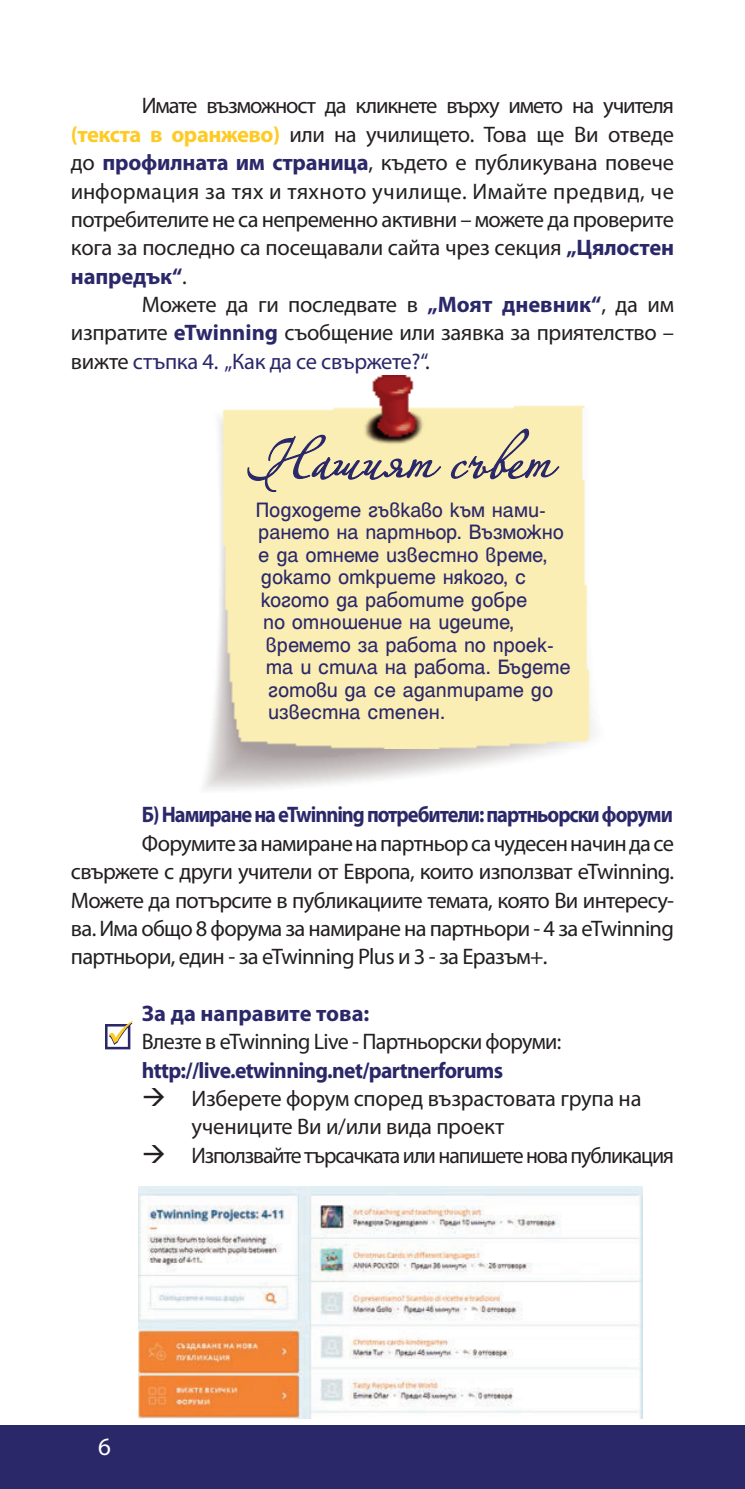
<style>
.page{position:relative;width:745px;height:1489px;background:#fff}
.page>*{position:absolute;margin:0;border:0;box-sizing:border-box;transform-origin:0 0}
.t1{font:75px "Alexandra Zeferino One";color:#2b286a}
.t2{font:25px "Myriad Pro";color:#fff}
.t3{font:22.5px/28.2px "Myriad Pro";letter-spacing:-.025em;color:#231f20;text-align:justify}
.t4{font:22.5px "Helen Pro";letter-spacing:-.01em;color:#2b286a}
.t5{font:700 22.5px "Myriad Pro";letter-spacing:-.045em;color:#2b286a;scale:.91 1}
.t6{font:22.5px "Myriad Pro";letter-spacing:-.05em;color:#231f20}
.t7{font:700 22.5px "Myriad Pro";letter-spacing:-.045em;color:#2b286a;scale:.96 1}
.t8{font:700 22.5px "Myriad Pro";color:#2b286a}
.s1{font-weight:700;color:#fecb26}
.s2{font-weight:700;color:#2b286a}
.s3{color:#2b286a}
</style>
<div class="page">
<img style="left:204px;top:375px;width:390px;height:415px">
<svg style="left:246px;top:431px;width:196px;height:61px;background:#dacea5"></svg>
<svg style="left:450px;top:428px;width:110px;height:52px;background:#dad0a8"></svg>
<svg style="left:105px;top:1021px;width:28px;height:28px"></svg>
<div style="left:0;top:1424px;width:744px;height:64px;background:#2b286a"></div>
<img style="left:138px;top:1186px;width:504px;height:232px">
<p class="t3" style="left:71px;top:91px;width:604px;text-indent:71px">Имате възможност да кликнете върху името на учителя <span class="s1">(текста в оранжево)</span> или на училището. Това ще Ви отведе до <span class="s2">профилната им страница</span>, където е публикувана повече информация за тях и тяхното училище. Имайте предвид, че потребителите не са непременно активни – можете да проверите кога за последно са посещавали сайта чрез секция <span class="s2">„Цялостен напредък“</span>.</p>
<p class="t3" style="left:71px;top:290px;width:604px;text-indent:71px">Можете да ги последвате в <span class="s2">„Моят дневник“</span>, да им изпратите <span class="s2">eTwinning</span> съобщение или заявка за приятелство – вижте <span class="s3">стъпка 4. „Как да се свържете?“</span>.</p>
<h1 class="t1" style="left:246px;top:407px;width:306px">Нашият съвет</h1>
<p class="t4" style="left:256px;top:497px;width:292px">Подходете гъвкаво към нами-</p>
<p class="t4" style="left:258px;top:520px;width:307px">рането на партньор. Възможно</p>
<p class="t4" style="left:258px;top:542px;width:290px">е да отнеме известно време,</p>
<p class="t4" style="left:261px;top:565px;width:266px">докато откриете някого, с</p>
<p class="t4" style="left:261px;top:587px;width:268px">когото да работите добре</p>
<p class="t4" style="left:263px;top:610px;width:252px">по отношение на идеите,</p>
<p class="t4" style="left:266px;top:632px;width:290px">времето за работа по проек-</p>
<p class="t4" style="left:266px;top:655px;width:306px">та и стила на работа. Бъдете</p>
<p class="t4" style="left:268px;top:677px;width:286px">готови да се адаптирате до</p>
<p class="t4" style="left:268px;top:700px;width:178px">известна степен.</p>
<p class="t5" style="left:142px;top:800px;width:584px">Б) Намиране на eTwinning потребители: партньорски форуми</p>
<p class="t3" style="left:71px;top:828px;width:604px;text-indent:71px">Форумите за намиране на партньор са чудесен начин да се свържете с други учители от Европа, които използват eTwinning.<br>Можете да потърсите в публикациите темата, която Ви интересу&shy;ва. Има общо 8 форума за намиране на партньори - 4 за eTwinning партньори, един - за eTwinning Plus и 3 - за Еразъм+.</p>
<p class="t8" style="left:142px;top:998px;width:229px">За да направите това:</p>
<p class="t3" style="left:142px;top:1027px;width:421px">Влезте в eTwinning Live - Партньорски форуми:</p>
<p class="t7" style="left:142px;top:1055px;width:378px">http://live.etwinning.net/partnerforums</p>
<p class="t3" style="left:191px;top:1083px;width:451px;text-indent:-50px">→ Изберете форум според възрастовата група на учениците Ви и/или вида проект</p>
<p class="t6" style="left:142px;top:1141px;width:533px">→ Използвайте търсачката или напишете нова публикация</p>
<p class="t2" style="left:98px;top:1431px;width:14px">6</p>
</div>
